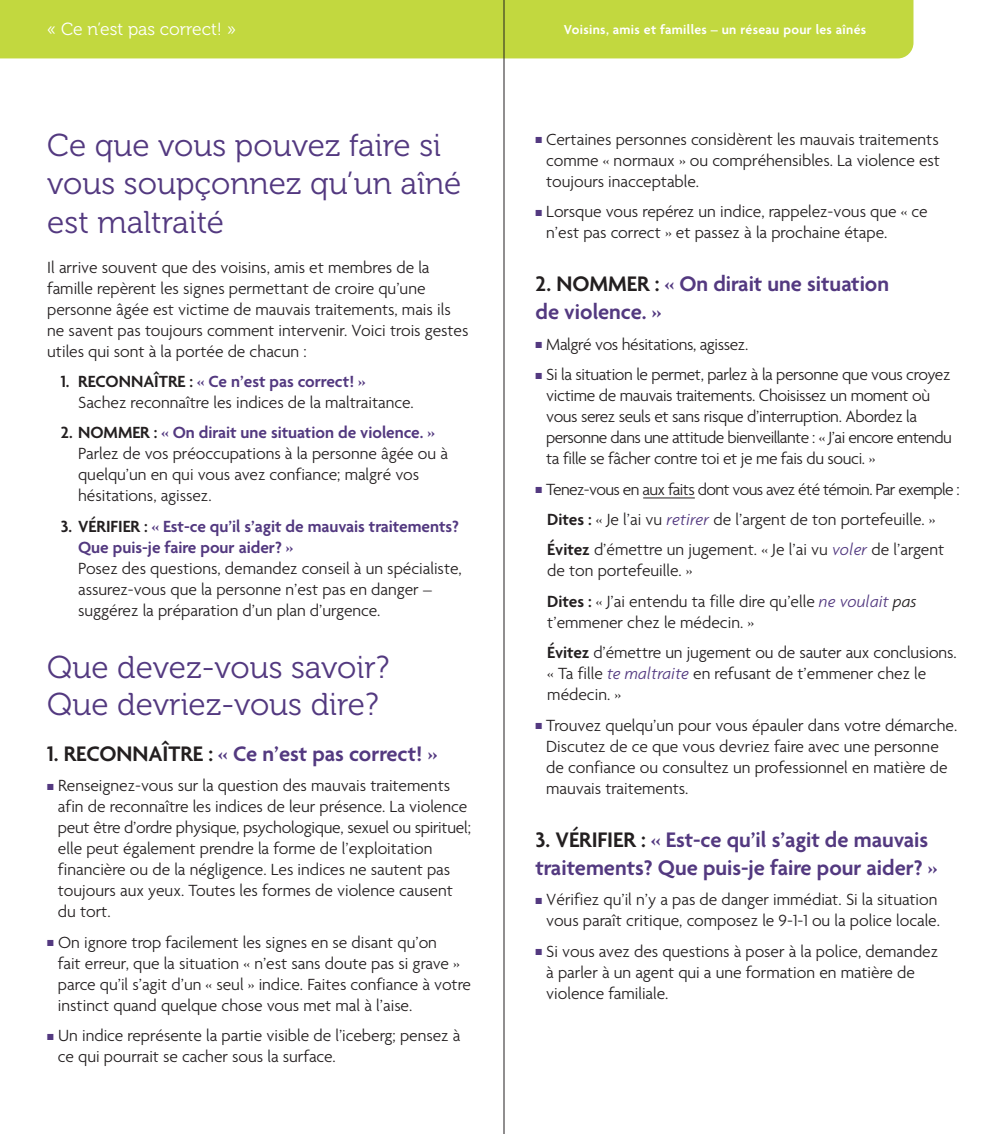
<style>
.page{position:relative;width:1008px;height:1134px;background:#fff}
.page>*{position:absolute;margin:0;border:0;box-sizing:border-box;transform-origin:0 0}
.t1{font:31.5px/38.5px "Museo 300";color:#533980}
.t2{font:600 22.75px/28px "Agenda";color:#533980}
.t3{font:300 17.5px/21px "Agenda";color:#231f20}
.t4{font:300 17.5px/21px "Agenda";letter-spacing:-.02em;color:#231f20}
.t5{font:600 17.5px/21px "Agenda";color:#533980}
.t6{font:17.5px "Museo 300";color:#fff}
.t7{font:600 14px "Agenda";letter-spacing:.025em;color:#fff}
.s1{font-weight:600}
.s2{font-weight:600;color:#533980}
.s3{color:#231f20}
.s4{color:#533980}
.s5{font-family:"Agenda Tabular";font-style:italic;color:#533980}
.s6{font-family:"Agenda Tabular";font-style:italic}
</style>
<div class="page">
<div style="left:0;top:0;width:913px;height:58px;background:#c2d83f"></div>
<hr style="left:504px;top:0;width:1px;height:1134px;background:#231f20">
<hr style="left:643px;top:498px;width:52px;height:1px;background:#231f20">
<p class="t6" style="left:47px;top:22px;width:190px">« Ce n’est pas correct! »</p>
<p class="t7" style="left:564px;top:21px;width:304px">Voisins, amis et familles – un réseau pour les aînés</p>
<h1 class="t1" style="left:47px;top:129px;width:416px">Ce que vous pouvez faire si vous soupçonnez qu’un aîné est maltraité</h1>
<p class="t3" style="left:47px;top:256px;width:423px">Il arrive souvent que des voisins, amis et membres de la famille repèrent les signes permettant de croire qu’une personne âgée est victime de mauvais traitements, mais ils ne savent pas toujours comment intervenir. Voici trois gestes utiles qui sont à la portée de chacun :</p>
<p class="t3" style="left:78px;top:370px;width:337px;text-indent:-17px"><span class="s1">1. RECONNAÎTRE :</span> <span class="s2">« Ce n’est pas correct! »<br></span>Sachez reconnaître les indices de la maltraitance.</p>
<p class="t3" style="left:78px;top:422px;width:371px;text-indent:-17px"><span class="s1">2. NOMMER :</span> <span class="s2">« On dirait une situation de violence. » </span>Parlez de vos préoccupations à la personne âgée ou à quelqu’un en qui vous avez confiance; malgré vos hésitations, agissez.</p>
<p class="t5" style="left:78px;top:515px;width:382px;text-indent:-17px"><span class="s3">3. VÉRIFIER :</span> « Est-ce qu’il s’agit de mauvais traitements?<br>Que puis-je faire pour aider? »</p>
<p class="t3" style="left:78px;top:557px;width:385px">Posez des questions, demandez conseil à un spécialiste, assurez-vous que la personne n’est pas en danger – suggérez la préparation d’un plan d’urgence.</p>
<h1 class="t1" style="left:47px;top:652px;width:344px;line-height:36.8px">Que devez-vous savoir?<br>Que devriez-vous dire?</h1>
<h2 class="t2" style="left:47px;top:739px;width:392px"><span class="s3">1. RECONNAÎTRE :</span> « Ce n’est pas correct! »</h2>
<p class="t3" style="left:58px;top:775px;width:415px;text-indent:-11px"><span class="s4">■</span> Renseignez-vous sur la question des mauvais traitements afin de reconnaître les indices de leur présence. La violence peut être d’ordre physique, psychologique, sexuel ou spirituel; elle peut également prendre la forme de l’exploitation financière ou de la négligence. Les indices ne sautent pas toujours aux yeux. Toutes les formes de violence causent du tort.</p>
<p class="t3" style="left:58px;top:931px;width:415px;text-indent:-11px"><span class="s4">■</span> On ignore trop facilement les signes en se disant qu’on<br>fait erreur, que la situation « n’est sans doute pas si grave » parce qu’il s’agit d’un « seul » indice. Faites confiance à votre instinct quand quelque chose vous met mal à l’aise.</p>
<p class="t3" style="left:58px;top:1025px;width:404px;text-indent:-11px"><span class="s4">■</span> Un indice représente la partie visible de l’iceberg; pensez à ce qui pourrait se cacher sous la surface.</p>
<p class="t3" style="left:546px;top:128px;width:395px;text-align:justify;text-indent:-11px"><span class="s4">■</span> Certaines personnes considèrent les mauvais traitements comme « normaux » ou compréhensibles. La violence est toujours inacceptable.</p>
<p class="t3" style="left:546px;top:200px;width:383px;text-indent:-11px"><span class="s4">■</span> Lorsque vous repérez un indice, rappelez-vous que « ce n’est pas correct » et passez à la prochaine étape.</p>
<h2 class="t2" style="left:536px;top:269px;width:355px"><span class="s3">2. NOMMER :</span> « On dirait une situation de violence. »</h2>
<p class="t4" style="left:536px;top:333px;width:214px"><span class="s4">■</span> Malgré vos hésitations, agissez.</p>
<p class="t4" style="left:546px;top:364px;width:407px;text-indent:-11px"><span class="s4">■</span> Si la situation le permet, parlez à la personne que vous croyez victime de mauvais traitements. Choisissez un moment où vous serez seuls et sans risque d’interruption. Abordez la personne dans une attitude bienveillante : « J’ai encore entendu ta fille se fâcher contre toi et je me fais du souci. »</p>
<p class="t4" style="left:547px;top:473px;width:414px;line-height:30.4px;text-indent:-12px"><span class="s4">■</span> Tenez-vous en aux faits dont vous avez été témoin. Par exemple :<br><span class="s1">Dites :</span> « Je l’ai vu <span class="s5">retirer</span> de l’argent de ton portefeuille. »<br><span class="s1">Évitez</span> d’émettre un jugement. « Je l’ai vu <span class="s5">voler</span> de l’argent</p>
<p class="t3" style="left:547px;top:555px;width:371px;line-height:30.4px">de ton portefeuille. »<br><span class="s1">Dites :</span> « J’ai entendu ta fille dire qu’elle <span class="s5">ne voulait</span> <span class="s6">pas</span></p>
<p class="t3" style="left:547px;top:607px;width:411px;line-height:30.4px">t’emmener chez le médecin. »<br><span class="s1">Évitez</span> d’émettre un jugement ou de sauter aux conclusions.</p>
<p class="t3" style="left:547px;top:663px;width:380px">« Ta fille <span class="s5">te maltraite</span> en refusant de t’emmener chez le médecin. »</p>
<p class="t3" style="left:546px;top:714px;width:413px;text-indent:-11px"><span class="s4">■</span> Trouvez quelqu’un pour vous épauler dans votre démarche.<br>Discutez de ce que vous devriez faire avec une personne de confiance ou consultez un professionnel en matière de mauvais traitements.</p>
<h2 class="t2" style="left:536px;top:825px;width:403px"><span class="s3">3. VÉRIFIER :</span> « Est-ce qu’il s’agit de mauvais traitements? Que puis-je faire pour aider? »</h2>
<p class="t3" style="left:536px;top:889px;width:406px;text-align:right"><span class="s4">■</span> Vérifiez qu’il n’y a pas de danger immédiat. Si la situation vous paraît critique, composez le 9-1-1 ou la police locale.</p>
<p class="t3" style="left:546px;top:940px;width:393px;text-indent:-11px"><span class="s4">■</span> Si vous avez des questions à poser à la police, demandez à parler à un agent qui a une formation en matière de violence familiale.</p>
</div>
